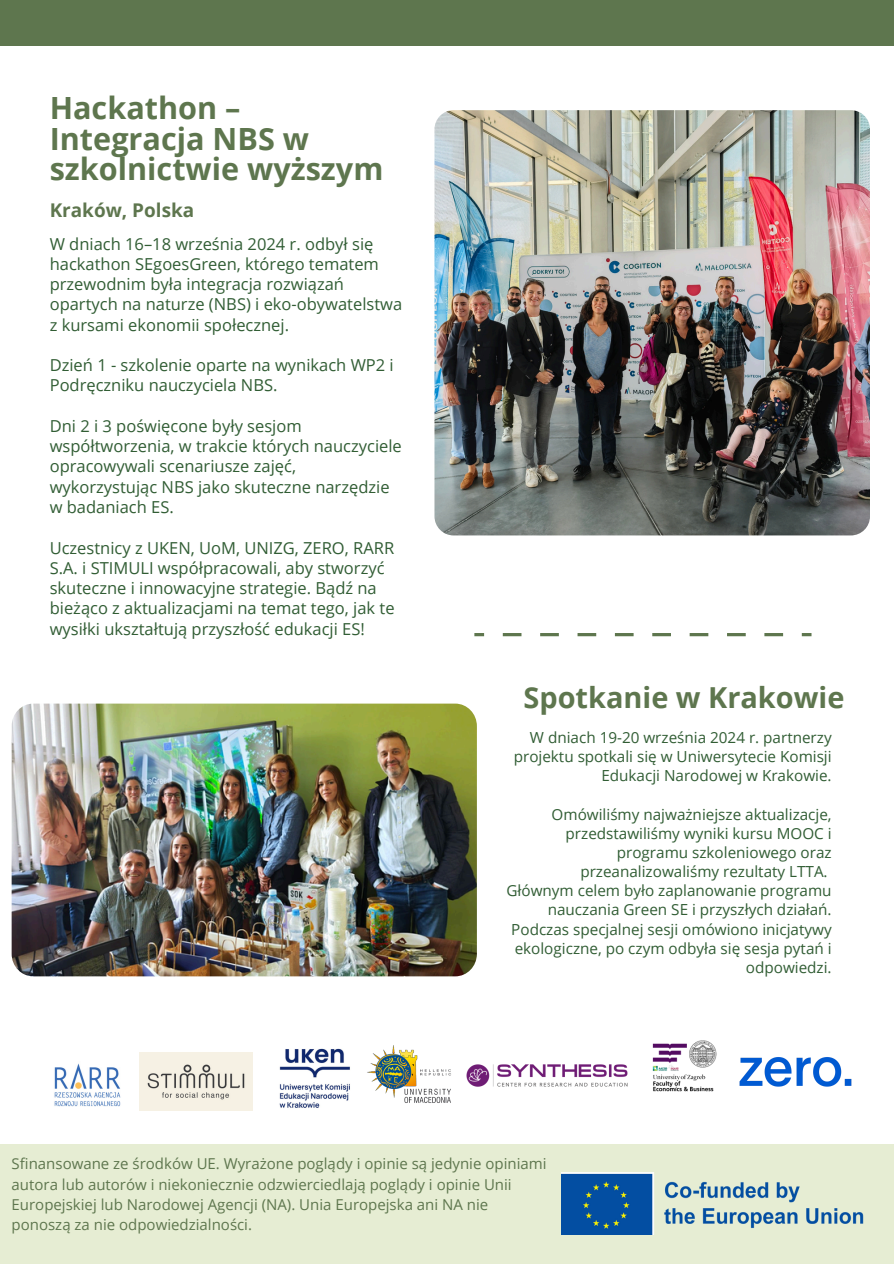
<style>
.page{position:relative;width:894px;height:1264px;background:#fff}
.page>*{position:absolute;margin:0;border:0;box-sizing:border-box;transform-origin:0 0}
.t1{font:700 30.6px/30.3px "Open Sans";color:#5e764e}
.t2{font:700 28.95px "Open Sans";color:#5e764e}
.t3{font:700 18.9px "Open Sans";color:#5e764e}
.t4{font:16.5px/20.2px "Open Sans";color:#315d34}
.t5{font:15.3px/19.2px "Open Sans";color:#315d34;text-align:right}
.t6{font:15px/20.2px "Open Sans";color:#5e764e}
</style>
<div class="page">
<div style="left:0;top:0;width:893px;height:45px;background:#5e764e"></div>
<img style="left:12px;top:703px;width:465px;height:273px;border-radius:22px">
<img style="left:54px;top:1063px;width:67px;height:44px">
<img style="left:367px;top:1045px;width:84px;height:58px">
<img style="left:652px;top:1040px;width:65px;height:52px">
<img style="left:739px;top:1057px;width:113px;height:30px">
<img style="left:139px;top:1052px;width:114px;height:58px">
<img style="left:466px;top:1064px;width:162px;height:23px">
<img style="left:279px;top:1048px;width:71px;height:60px">
<div style="left:0;top:1143px;width:893px;height:120px;background:#e6edd3"></div>
<img style="left:561px;top:1172px;width:303px;height:62px">
<img style="left:434px;top:110px;width:435px;height:425px;border-radius:19px">
<svg style="left:474px;top:633px;width:337px;height:3px"></svg>
<p class="t1" style="left:50px;top:92px;width:335px">Hackathon –<br>Integracja NBS w szkolnictwie wyższym</p>
<p class="t3" style="left:50px;top:197px;width:146px">Kraków, Polska</p>
<h1 class="t4" style="left:50px;top:233px;width:354px">W dniach 16–18 września 2024 r. odbył się hackathon SEgoesGreen, którego tematem przewodnim była integracja rozwiązań opartych na naturze (NBS) i eko-obywatelstwa z kursami ekonomii społecznej.</h1>
<p class="t4" style="left:50px;top:354px;width:345px">Dzień 1 - szkolenie oparte na wynikach WP2 i<br>Podręczniku nauczyciela NBS.</p>
<p class="t4" style="left:50px;top:415px;width:353px">Dni 2 i 3 poświęcone były sesjom współtworzenia, w trakcie których nauczyciele opracowywali scenariusze zajęć, wykorzystując NBS jako skuteczne narzędzie w badaniach ES.</p>
<p class="t4" style="left:50px;top:537px;width:346px">Uczestnicy z UKEN, UoM, UNIZG, ZERO, RARR S.A. i STIMULI współpracowali, aby stworzyć skuteczne i innowacyjne strategie. Bądź na bieżąco z aktualizacjami na temat tego, jak te wysiłki ukształtują przyszłość edukacji ES!</p>
<p class="t2" style="left:523px;top:677px;width:322px">Spotkanie w Krakowie</p>
<p class="t5" style="left:513px;top:727px;width:319px">W dniach 19-20 września 2024 r. partnerzy projektu spotkali się w Uniwersytecie Komisji<br>Edukacji Narodowej w Krakowie.</p>
<p class="t5" style="left:551px;top:804px;width:281px">Omówiliśmy najważniejsze aktualizacje, przedstawiliśmy wyniki kursu MOOC i programu szkoleniowego oraz przeanalizowaliśmy rezultaty LTTA.</p>
<p class="t5" style="left:506px;top:880px;width:327px">Głównym celem było zaplanowanie programu nauczania Green SE i przyszłych działań.</p>
<p class="t5" style="left:511px;top:919px;width:322px">Podczas specjalnej sesji omówiono inicjatywy ekologiczne, po czym odbyła się sesja pytań i odpowiedzi.</p>
<p class="t6" style="left:12px;top:1153px;width:536px">Sfinansowane ze środków UE. Wyrażone poglądy i opinie są jedynie opiniami autora lub autorów i niekoniecznie odzwierciedlają poglądy i opinie Unii Europejskiej lub Narodowej Agencji (NA). Unia Europejska ani NA nie ponoszą za nie odpowiedzialności.</p>
</div>
